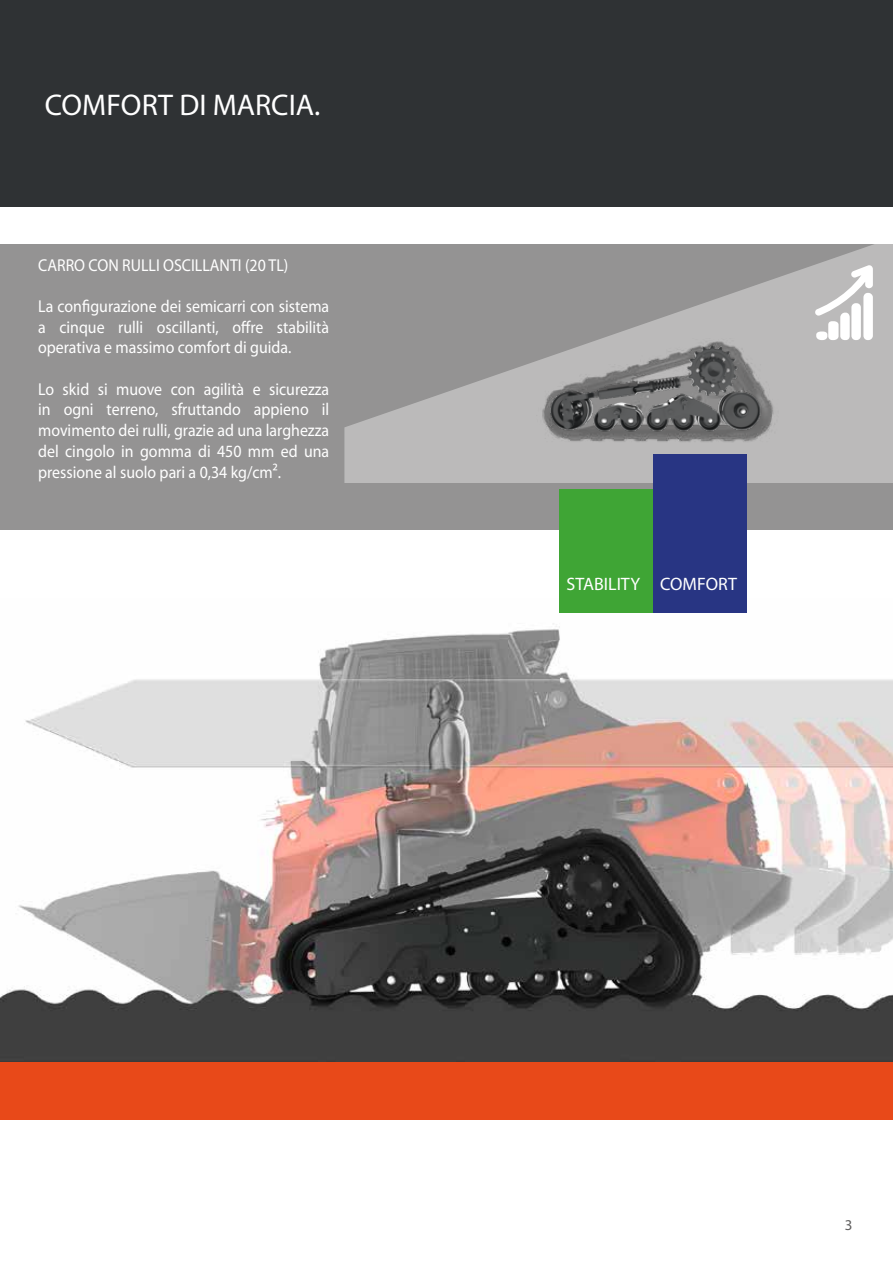
<style>
.page{position:relative;width:893px;height:1263px;background:#fff}
.page>*{position:absolute;margin:0;border:0;box-sizing:border-box;transform-origin:0 0}
.t1{font:30px "Myriad Pro";color:#fff}
.t2{font:18px "Myriad Pro";color:#fff}
.testi_ristretti{font:17.25px/20.9px "Myriad Pro";color:#fff;text-align:justify;scale:.92 1}
.t3{font:15px "Myriad Pro";color:#5f5e5e}
</style>
<div class="page">
<div style="left:0;top:1095px;width:893px;height:24px;background:#e84919"></div>
<div style="left:0;top:1086px;width:893px;height:24px;background:#e84919"></div>
<div style="left:0;top:1062px;width:893px;height:24px;background:#e84919"></div>
<div style="left:0;top:0;width:893px;height:207px;background:#2f3234"></div>
<img style="left:0;top:598px;width:893px;height:463px">
<div style="left:0;top:245px;width:893px;height:285px;background:#949393"></div>
<svg style="left:344px;top:244px;width:549px;height:239px"></svg>
<img style="left:537px;top:313px;width:247px;height:139px">
<svg style="left:815px;top:265px;width:58px;height:75px;background:#d9d8d8"></svg>
<div style="left:653px;top:454px;width:93px;height:159px;background:#283583"></div>
<div style="left:559px;top:489px;width:94px;height:124px;background:#3fa535"></div>
<p class="t1" style="left:45px;top:86px;width:277px">COMFORT DI MARCIA.</p>
<p class="testi_ristretti" style="left:38px;top:254px;width:274px">CARRO CON RULLI OSCILLANTI (20 TL)</p>
<p class="testi_ristretti" style="left:38px;top:296px;width:318px">La configurazione dei semicarri con sistema a cinque rulli oscillanti, offre stabilità operativa e massimo comfort di guida.</p>
<p class="testi_ristretti" style="left:38px;top:378px;width:318px">Lo skid si muove con agilità e sicurezza in ogni terreno, sfruttando appieno il movimento dei rulli, grazie ad una larghezza del cingolo in gomma di 450 mm ed una pressione al suolo pari a 0,34 kg/cm2.</p>
<p class="t2" style="left:567px;top:573px;width:75px">STABILITY</p>
<p class="t2" style="left:660px;top:573px;width:78px">COMFORT</p>
<p class="t3" style="left:845px;top:1216px;width:9px">3</p>
</div>
